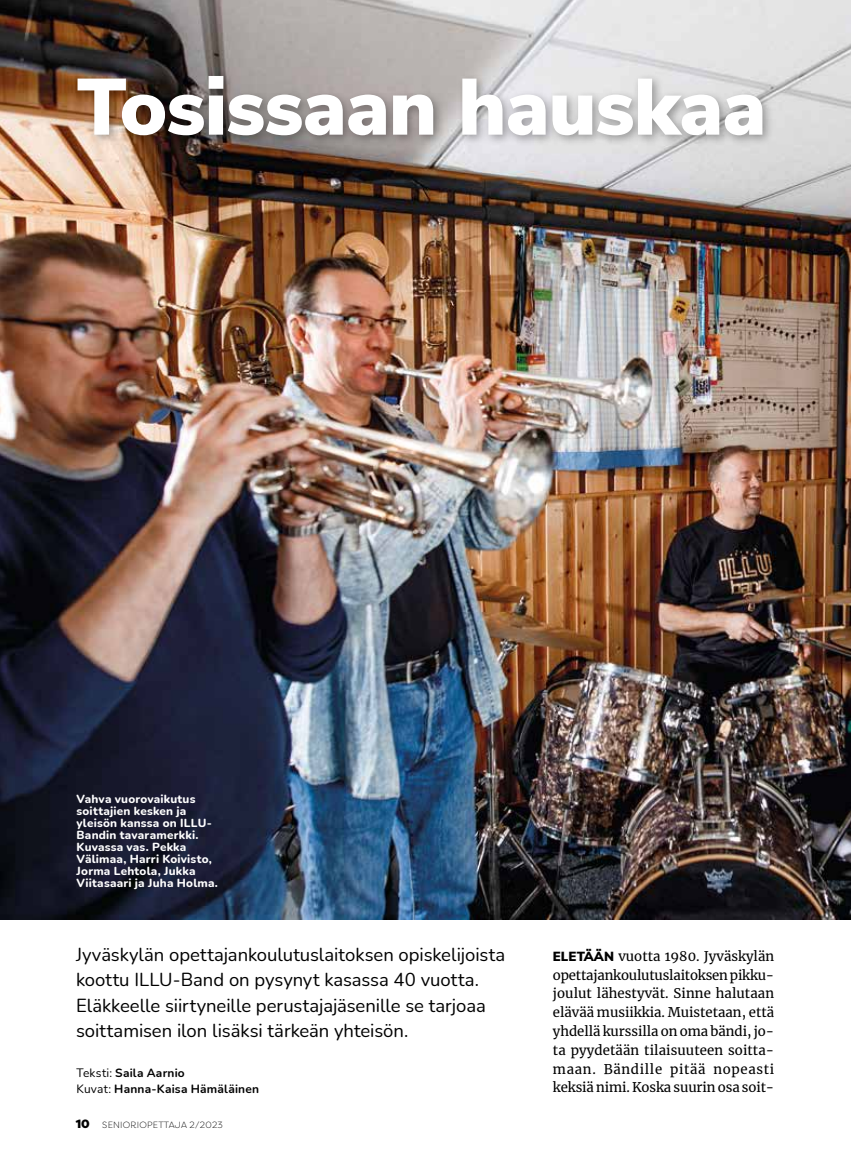
<style>
.page{position:relative;width:851px;height:1170px;background:#fff}
.page>*{position:absolute;margin:0;border:0;box-sizing:border-box;transform-origin:0 0}
.t1{font:900 79.5px "Nunito Sans";letter-spacing:-.01em;color:#fff}
.t2{font:18.45px/25.2px "Nunito";letter-spacing:-.005em;color:#000}
.t3{font:13.2px/18.8px "Merriweather";letter-spacing:-.005em;color:#000;text-align:justify}
.t4{font:900 12px "Filson Pro";color:#000}
.t5{font:700 11.85px/16.2px "Nunito";letter-spacing:.015em;color:#000}
.t6{font:800 11.7px/12px "Nunito";letter-spacing:.02em;color:#fff}
.t7{font:300 9px "Filson Pro";letter-spacing:.025em;color:#000}
.s1{font-weight:400}
.s2{font-family:"Nunito Sans";font-weight:900}
</style>
<div class="page">
<img style="left:0;top:0;width:850px;height:919px">
<div style="left:72px;top:69px;width:702px;height:78px;background:#000;opacity:.35"></div>
<h1 class="t1" style="left:77px;top:48px;width:691px">Tosissaan hauskaa</h1>
<p class="t6" style="left:77px;top:792px;width:143px">Vahva vuorovaikutus soittajien kesken ja yleisön kanssa on ILLU-<br>Bandin tavaramerkki.<br>Kuvassa vas. Pekka<br>Välimaa, Harri Koivisto,<br>Jorma Lehtola, Jukka<br>Viitasaari ja Juha Holma.</p>
<h2 class="t2" style="left:76px;top:941px;width:430px">Jyväskylän opettajankoulutuslaitoksen opiskelijoista koottu ILLU-Band on pysynyt kasassa 40 vuotta.<br>Eläkkeelle siirtyneille perustajajäsenille se tarjoaa soittamisen ilon lisäksi tärkeän yhteisön.</h2>
<p class="t5" style="left:77px;top:1063px;width:184px"><span class="s1">Teksti:</span> Saila Aarnio<br><span class="s1">Kuvat:</span> Hanna-Kaisa Hämäläinen</p>
<p class="t4" style="left:76px;top:1116px;width:16px">10</p>
<p class="t7" style="left:102px;top:1118px;width:122px">SENIORIOPETTAJA 2/2023</p>
<p class="t3" style="left:553px;top:946px;width:223px"><span class="s2">ELETÄÄN</span> vuotta 1980. Jyväskylän opettajankoulutuslaitoksen pikku&shy;joulut lähestyvät. Sinne halutaan elävää musiikkia. Muistetaan, että yhdellä kurssilla on oma bändi, jo&shy;ta pyydetään tilaisuuteen soitta&shy;maan. Bändille pitää nopeasti keksiä nimi. Koska suurin osa soit-</p>
</div>
